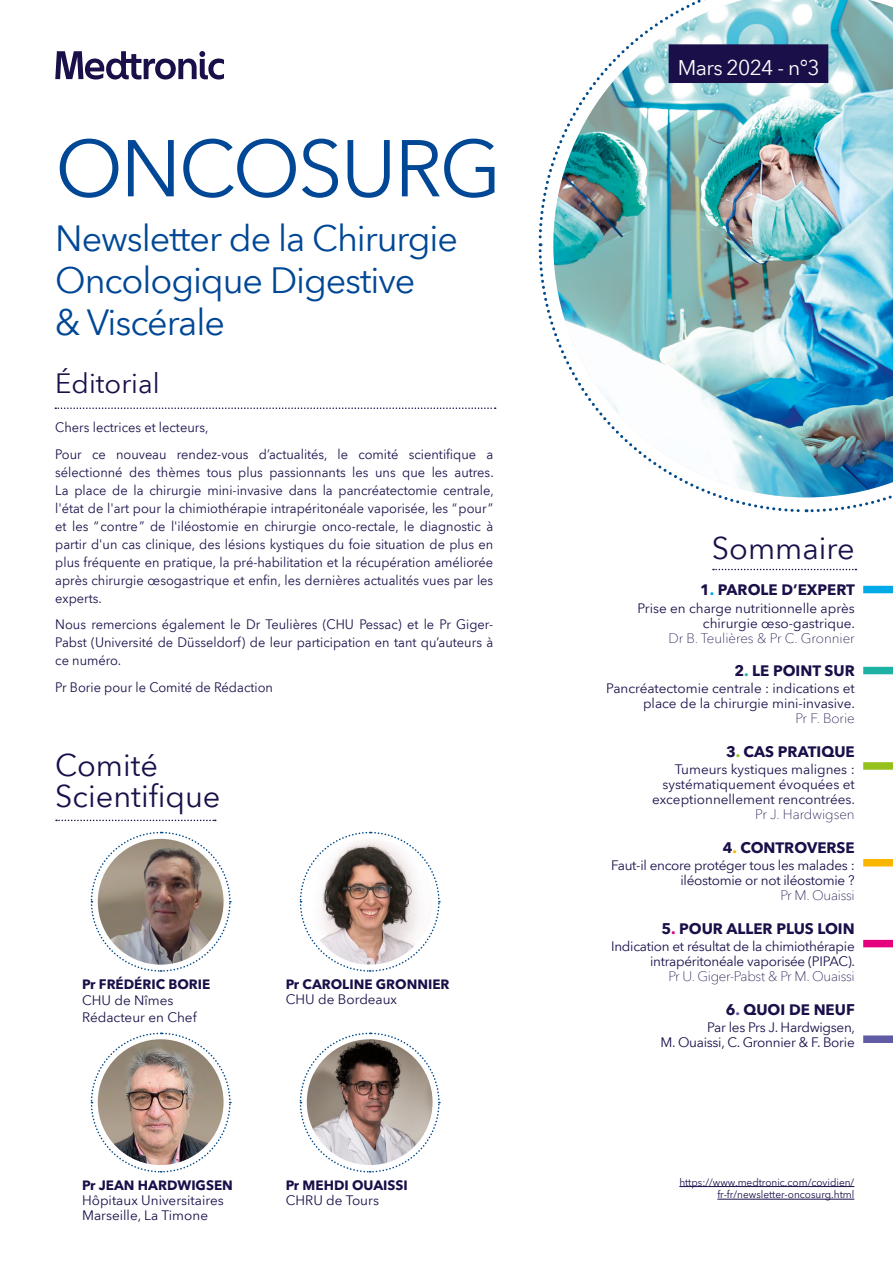
<style>
.page{position:relative;width:893px;height:1263px;background:#fff}
.page>*{position:absolute;margin:0;border:0;box-sizing:border-box;transform-origin:0 0}
.t1{font:79.5px "Avenir Next World";letter-spacing:-.03em;color:#004796}
.t2{font:36px/42px "Avenir Next World";letter-spacing:-.03em;color:#004796}
.t3{font:30.75px/31.3px "Avenir Next World";color:#1a0f49}
.t4{font:27.45px "Avenir Next World";color:#1a0f49}
.t5{font:21px "Avenir Next World";letter-spacing:-.03em;color:#fff}
.t6{font:700 15.15px "Avenir Next World";color:#1a0f49}
.t7{font:13.5px/18px "Avenir Next World";color:#1a0f49;text-align:justify;scale:.95 1}
.t8{font:13.5px/15px "Avenir Next World";color:#1a0f49;text-align:right}
.t9{font:13.5px/15px "Avenir Next World";letter-spacing:-.02em;color:#1a0f49;text-align:right}
.t10{font:700 13.5px "Avenir Next World";color:#1a0f49}
.t11{font:100 13.5px "Avenir Next World";letter-spacing:-.02em;color:#1a0f49}
.t12{font:100 13.5px "Avenir Next World";color:#1a0f49}
.t13{font:10.5px/12.6px "Avenir Next World";color:#1a0f49;text-align:right;scale:.96 1}
.s1{color:#00a9e7}
.s2{color:#1eb2a4}
.s3{color:#94c11c}
.s4{color:#fab600}
.s5{color:#e5007d}
.s6{color:#5f5ba4}
</style>
<div class="page">
<svg style="left:55px;top:51px;width:169px;height:29px"></svg>
<hr style="left:679px;top:1186px;width:175px;height:1px;background:#1a0f49">
<hr style="left:717px;top:1199px;width:137px;height:1px;background:#1a0f49">
<div style="left:863px;top:586px;width:30px;height:7px;background:#00a9e7"></div>
<div style="left:863px;top:667px;width:30px;height:7px;background:#1eb2a4"></div>
<div style="left:863px;top:762px;width:30px;height:8px;background:#94c11c"></div>
<div style="left:863px;top:859px;width:30px;height:7px;background:#fab600"></div>
<div style="left:863px;top:940px;width:30px;height:7px;background:#e5007d"></div>
<div style="left:863px;top:1035px;width:30px;height:8px;background:#5f5ba4"></div>
<svg style="left:55px;top:407px;width:441px;height:2px"></svg>
<svg style="left:713px;top:569px;width:143px;height:1px"></svg>
<svg style="left:56px;top:820px;width:160px;height:1px"></svg>
<img style="left:538px;top:0;width:265px;height:245px">
<svg style="left:538px;top:248px;width:268px;height:265px"></svg>
<img style="left:806px;top:0;width:87px;height:513px">
<img style="left:90px;top:1032px;width:142px;height:141px">
<svg style="left:299px;top:831px;width:142px;height:141px"></svg>
<svg style="left:299px;top:1032px;width:142px;height:141px"></svg>
<svg style="left:90px;top:831px;width:142px;height:141px"></svg>
<h1 class="t1" style="left:55px;top:105px;width:448px">ONCOSURG</h1>
<h2 class="t2" style="left:55px;top:218px;width:404px">Newsletter de la Chirurgie<br>Oncologique Digestive<br>&amp; Viscérale</h2>
<h3 class="t4" style="left:55px;top:361px;width:106px">Éditorial</h3>
<p class="t7" style="left:55px;top:414px;width:463px;line-height:26.5px">Chers lectrices et lecteurs,<br>Pour ce nouveau rendez-vous d’actualités, le comité scientifique a</p>
<p class="t7" style="left:55px;top:463px;width:463px">sélectionné des thèmes tous plus passionnants les uns que les autres.<br>La place de la chirurgie mini-invasive dans la pancréatectomie centrale, l'état de l'art pour la chimiothérapie intrapéritonéale vaporisée, les “pour” et les “ contre” de l'iléostomie en chirurgie onco-rectale, le diagnostic à partir d'un cas clinique, des lésions kystiques du foie situation de plus en plus fréquente en pratique, la pré-habilitation et la récupération améliorée après chirurgie œsogastrique et enfin, les dernières actualités vues par les experts.</p>
<p class="t7" style="left:55px;top:616px;width:463px">Nous remercions également le Dr Teulières (CHU Pessac) et le Pr Giger-Pabst (Université de Düsseldorf) de leur participation en tant qu’auteurs à ce numéro.</p>
<p class="t7" style="left:55px;top:678px;width:231px">Pr Borie pour le Comité de Rédaction</p>
<h3 class="t3" style="left:55px;top:750px;width:167px">Comité<br>Scientifique</h3>
<p class="t10" style="left:82px;top:977px;width:130px">Pr FRÉDÉRIC BORIE</p>
<p class="t8" style="left:82px;top:993px;width:116px;line-height:16.2px;text-align:left">CHU de Nîmes<br>Rédacteur en Chef</p>
<p class="t10" style="left:286px;top:977px;width:165px">Pr CAROLINE GRONNIER</p>
<p class="t8" style="left:286px;top:992px;width:113px">CHU de Bordeaux</p>
<p class="t10" style="left:82px;top:1177px;width:152px">Pr JEAN HARDWIGSEN</p>
<p class="t8" style="left:82px;top:1193px;width:143px;text-align:left">Hôpitaux Universitaires<br>Marseille, La Timone</p>
<p class="t10" style="left:286px;top:1177px;width:123px">Pr MEHDI OUAISSI</p>
<p class="t8" style="left:286px;top:1193px;width:95px">CHRU de Tours</p>
<h3 class="t5" style="left:678px;top:51px;width:143px">Mars 2024 - n°3</h3>
<h3 class="t3" style="left:712px;top:533px;width:144px">Sommaire</h3>
<p class="t6" style="left:700px;top:581px;width:156px">1<span class="s1">.</span> PAROLE D’EXPERT</p>
<p class="t8" style="left:638px;top:600px;width:219px">Prise en charge nutritionnelle après chirurgie œso-gastrique.</p>
<p class="t12" style="left:668px;top:627px;width:188px">Dr B. Teulières &amp; Pr C. Gronnier</p>
<p class="t6" style="left:734px;top:662px;width:122px">2<span class="s2">.</span> LE POINT SUR</p>
<p class="t8" style="left:606px;top:681px;width:250px">Pancréatectomie centrale : indications et place de la chirurgie mini-invasive.</p>
<p class="t11" style="left:795px;top:708px;width:61px">Pr F. Borie</p>
<p class="t6" style="left:726px;top:743px;width:130px">3<span class="s3">.</span> CAS PRATIQUE</p>
<p class="t8" style="left:652px;top:762px;width:204px">Tumeurs kystiques malignes : systématiquement évoquées et exceptionnellement rencontrées.</p>
<p class="t12" style="left:755px;top:804px;width:101px">Pr J. Hardwigsen</p>
<p class="t6" style="left:723px;top:839px;width:134px">4<span class="s4">.</span> CONTROVERSE</p>
<p class="t9" style="left:611px;top:858px;width:245px">Faut-il encore protéger tous les malades : iléostomie or not iléostomie ?</p>
<p class="t11" style="left:780px;top:885px;width:76px">Pr M. Ouaissi</p>
<p class="t6" style="left:661px;top:920px;width:195px">5<span class="s5">.</span> POUR ALLER PLUS LOIN</p>
<p class="t9" style="left:611px;top:939px;width:245px">Indication et résultat de la chimiothérapie intrapéritonéale vaporisée (PIPAC).</p>
<p class="t11" style="left:668px;top:966px;width:188px">Pr U. Giger-Pabst &amp; Pr M. Ouaissi</p>
<p class="t6" style="left:726px;top:1001px;width:130px">6<span class="s6">.</span> QUOI DE NEUF</p>
<p class="t9" style="left:660px;top:1020px;width:196px">Par les Prs J. Hardwigsen,<br>M. Ouaissi, C. Gronnier &amp; F. Borie</p>
<p class="t13" style="left:679px;top:1176px;width:184px">https://www.medtronic.com/covidien/ fr-fr/newsletter-oncosurg.html</p>
</div>
